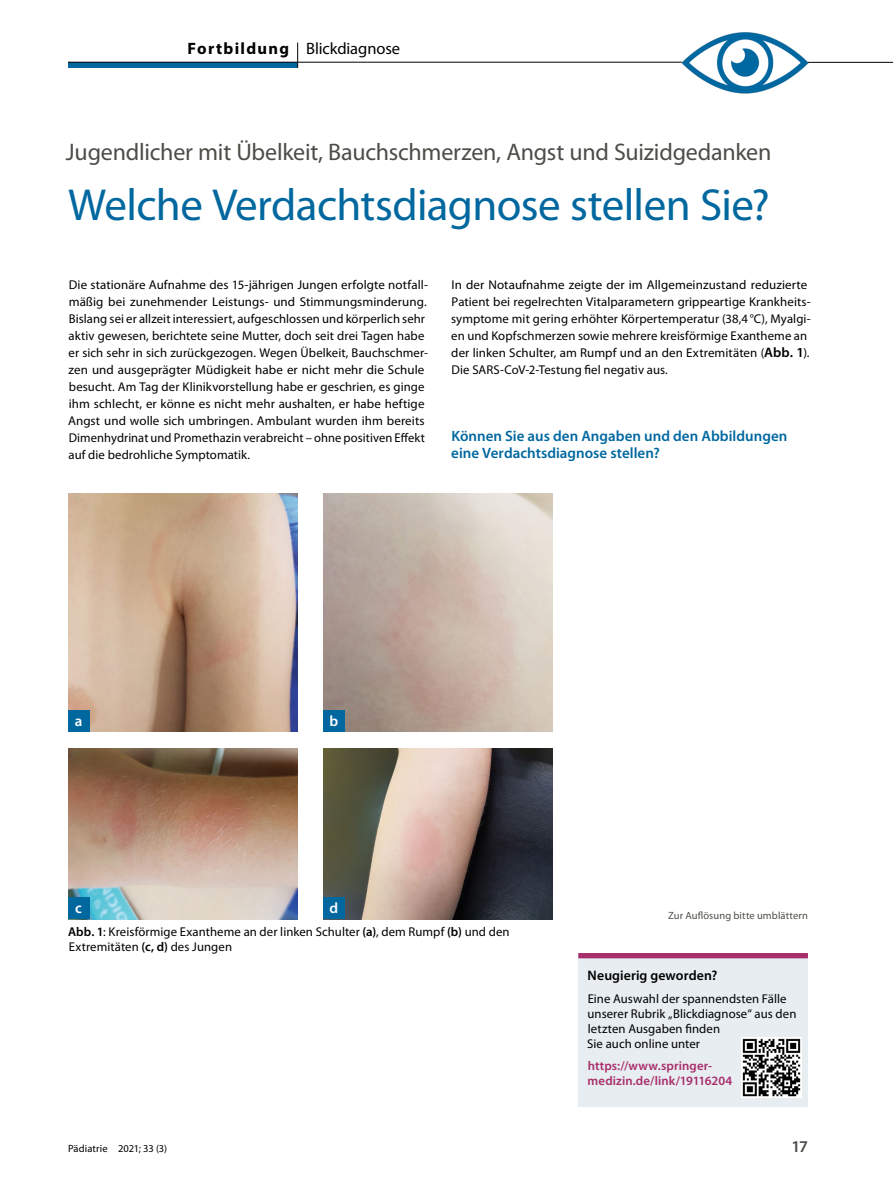
<style>
.page{position:relative;width:893px;height:1187px;background:#fff}
.page>*{position:absolute;margin:0;border:0;box-sizing:border-box;transform-origin:0 0}
.Title_1{font:45px "Myriad Pro";letter-spacing:-.015em;color:#00689f}
.SuperTitle_x{font:24px "Myriad Pro";letter-spacing:-.01em;color:#4d4c47}
.t1{font:16.5px "Myriad Pro";letter-spacing:-.005em;color:#000}
.t2{font:600 16.5px "Myriad Pro";color:#4d4c47}
.Para_x1{font:600 15px/17px "Myriad Pro";color:#00689f}
.Image_Number_x{font:600 15px "Myriad Pro";color:#fff}
.Box_Heading_Springer{font:600 13.8px "Myriad Pro";letter-spacing:.005em;color:#000}
.Para_Meldung{font:12.75px/17px "Myriad Pro";letter-spacing:.005em;color:#000}
.Para_Box{font:12.75px/15px "Myriad Pro";letter-spacing:.005em;color:#000}
.Image_Caption_x{font:12.75px/15px "Myriad Pro";letter-spacing:.005em;color:#000}
.Para_Box_SpringerHyp{font:600 12.75px/15px "Myriad Pro";letter-spacing:.005em;color:#a82d6b}
.Para_Box-2{font:10.5px "Myriad Pro";letter-spacing:.01em;color:#4d4c47}
.t3{font:10.5px "Myriad Pro";letter-spacing:.01em;color:#000}
.s1{font-weight:700}
.s2{font-weight:600;font-size:13.8px}
.s3{font-weight:600}
</style>
<div class="page">
<img style="left:68px;top:493px;width:230px;height:238px">
<img style="left:68px;top:748px;width:230px;height:170px">
<img style="left:323px;top:493px;width:230px;height:238px">
<img style="left:323px;top:748px;width:230px;height:170px">
<div style="left:323px;top:710px;width:21px;height:21px;background:#00689f"></div>
<div style="left:323px;top:897px;width:21px;height:21px;background:#00689f"></div>
<div style="left:68px;top:710px;width:21px;height:21px;background:#00689f"></div>
<div style="left:68px;top:897px;width:21px;height:21px;background:#00689f"></div>
<div style="left:578px;top:952px;width:230px;height:154px;background:#e7edf0"></div>
<div style="left:578px;top:952px;width:230px;height:6px;background:#a82d6b"></div>
<img style="left:741px;top:1037px;width:60px;height:60px">
<div style="left:68px;top:62px;width:230px;height:5px;background:#00689f"></div>
<hr style="left:68px;top:62px;width:230px;height:1px;background:#000">
<hr style="left:298px;top:62px;width:384px;height:1px;background:#000">
<svg style="left:297px;top:43px;width:1px;height:24px"></svg>
<img style="left:681px;top:32px;width:128px;height:61px">
<hr style="left:808px;top:62px;width:85px;height:1px;background:#000">
<p class="t1" style="left:187px;top:38px;width:214px"><span class="s1">Fortbildung</span> Blickdiagnose</p>
<p class="SuperTitle_x" style="left:66px;top:137px;width:707px">Jugendlicher mit Übelkeit, Bauchschmerzen, Angst und Suizidgedanken</p>
<p class="Title_1" style="left:68px;top:177px;width:703px">Welche Verdachtsdiagnose stellen Sie?</p>
<p class="Para_Meldung" style="left:68px;top:276px;width:361px">Die stationäre Aufnahme des 15-jährigen Jungen erfolgte notfall&shy;mäßig bei zunehmender Leistungs- und Stimmungsminderung.<br>Bislang sei er allzeit interessiert, aufgeschlossen und körperlich sehr aktiv gewesen, berichtete seine Mutter, doch seit drei Tagen habe er sich sehr in sich zurückgezogen. Wegen Übelkeit, Bauchschmer&shy;zen und ausgeprägter Müdigkeit habe er nicht mehr die Schule besucht. Am Tag der Klinikvorstellung habe er geschrien, es ginge ihm schlecht, er könne es nicht mehr aushalten, er habe heftige Angst und wolle sich umbringen. Ambulant wurden ihm bereits Dimenhydrinat und Promethazin verabreicht – ohne positiven Effekt auf die bedrohliche Symptomatik.</p>
<p class="Para_Meldung" style="left:451px;top:276px;width:361px">In der Notaufnahme zeigte der im Allgemeinzustand reduzierte Patient bei regelrechten Vitalparametern grippeartige Krankheits&shy;symptome mit gering erhöhter Körpertemperatur (38,4°C), Myalgi&shy;en und Kopfschmerzen sowie mehrere kreisförmige Exantheme an der linken Schulter, am Rumpf und an den Extremitäten (<span class="s2">Abb. 1</span>).<br>Die SARS-CoV-2-Testung fiel negativ aus.</p>
<p class="Para_x1" style="left:451px;top:427px;width:338px">Können Sie aus den Angaben und den Abbildungen eine Verdachtsdiagnose stellen?</p>
<p class="Image_Number_x" style="left:75px;top:711px;width:9px">a</p>
<p class="Image_Number_x" style="left:75px;top:898px;width:8px">c</p>
<p class="Image_Number_x" style="left:329px;top:711px;width:10px">b</p>
<p class="Image_Number_x" style="left:329px;top:898px;width:10px">d</p>
<p class="Image_Caption_x" style="left:68px;top:923px;width:443px"><span class="s3">Abb. 1</span>: Kreisförmige Exantheme an der linken Schulter <span class="s3">(a)</span>, dem Rumpf <span class="s3">(b)</span> und den<br>Extremitäten <span class="s3">(c, d)</span> des Jungen</p>
<p class="Para_Box-2" style="left:668px;top:908px;width:141px">Zur Auflösung bitte umblättern</p>
<p class="Box_Heading_Springer" style="left:588px;top:966px;width:131px">Neugierig geworden?</p>
<p class="Para_Box" style="left:587px;top:991px;width:211px">Eine Auswahl der spannendsten Fälle unserer Rubrik „Blickdiagnose“ aus den letzten Ausgaben finden<br>Sie auch online unter</p>
<p class="Para_Box_SpringerHyp" style="left:588px;top:1057px;width:146px">https://www.springer&shy;medizin.de/link/19116204</p>
<p class="t3" style="left:68px;top:1141px;width:101px">Pädiatrie 2021; 33 (3)</p>
<p class="t2" style="left:791px;top:1135px;width:18px">17</p>
</div>
